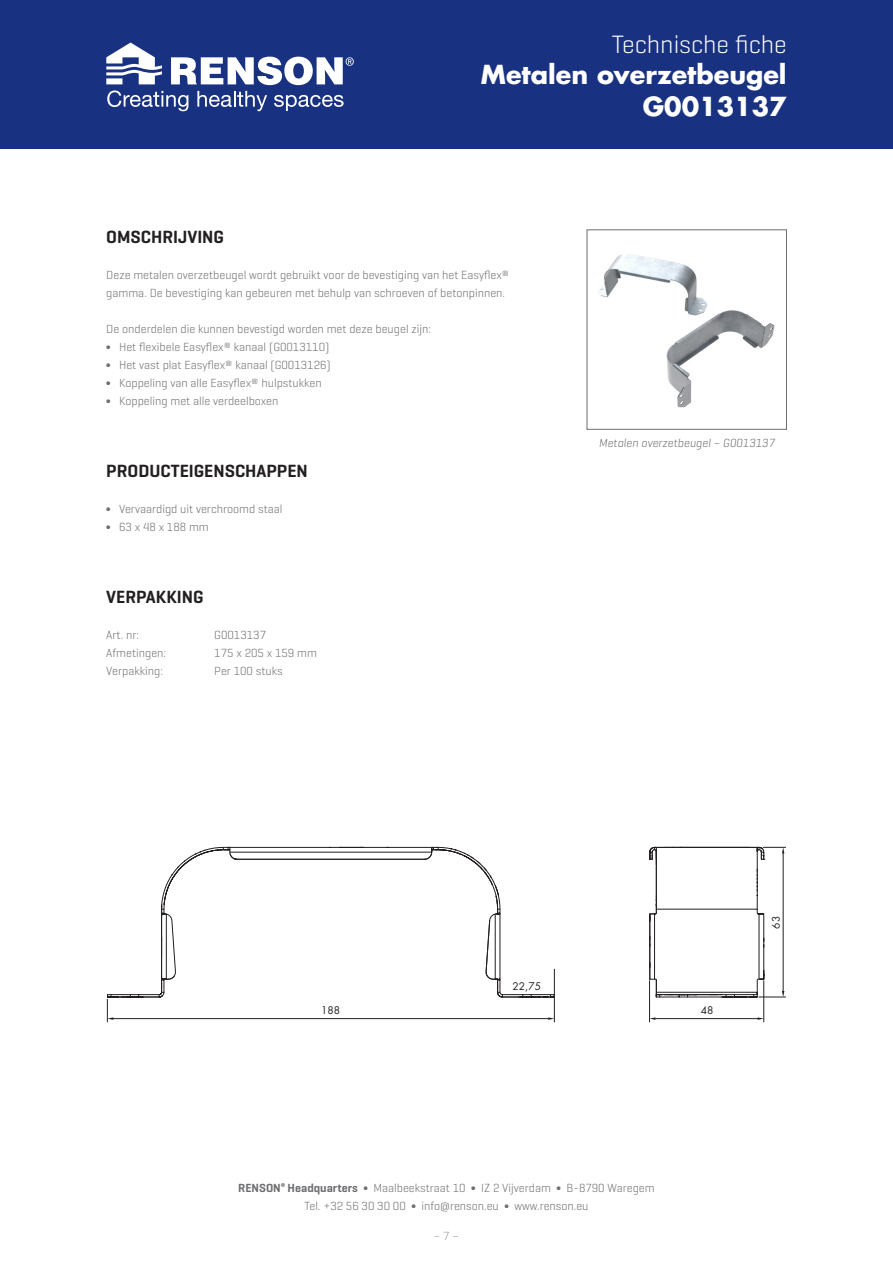
<style>
.page{position:relative;width:893px;height:1263px;background:#fff}
.page>*{position:absolute;margin:0;border:0;box-sizing:border-box;transform-origin:0 0}
.Titel_2{font:700 25.5px "Futura Std";color:#fff}
.Titel_2-2{font:300 25.5px "Geogrotesque";color:#fff}
.Titel_Paragraaf{font:600 18px "Geogrotesque";color:#231f20}
.Text_Body{font:300 12px/18px "Geogrotesque";color:#6c6d70;text-align:center}
.Insprong_1{font:300 12px "Geogrotesque";color:#6c6d70}
.Text_Bij_Beeld{font:italic 300 12px "Geogrotesque";color:#6c6d70}
.t1{font:300 12px "Geogrotesque";color:#939598}
.t2{font:10.2px "Futura Std";color:#231f20}
.s1{font-weight:600}
</style>
<div class="page">
<div style="left:0;top:0;width:893px;height:149px;background:#183181"></div>
<svg style="left:106px;top:43px;width:248px;height:68px"></svg>
<svg style="left:649px;top:847px;width:137px;height:151px"></svg>
<svg style="left:107px;top:846px;width:448px;height:176px"></svg>
<hr style="left:554px;top:969px;width:1px;height:53px;background:#231f20">
<svg style="left:650px;top:1017px;width:5px;height:3px"></svg>
<hr style="left:655px;top:1018px;width:104px;height:1px;background:#231f20">
<hr style="left:649px;top:981px;width:1px;height:41px;background:#231f20">
<hr style="left:763px;top:981px;width:1px;height:41px;background:#231f20">
<img style="left:598px;top:254px;width:177px;height:154px">
<p class="Titel_2-2" style="left:612px;top:28px;width:177px">Technische fiche</p>
<p class="Titel_2" style="left:481px;top:58px;width:307px">Metalen overzetbeugel</p>
<p class="Titel_2" style="left:643px;top:89px;width:145px">G0013137</p>
<p class="Titel_Paragraaf" style="left:106px;top:226px;width:119px">OMSCHRIJVING</p>
<p class="Text_Body" style="left:106px;top:266px;width:405px;text-align:left">Deze metalen overzetbeugel wordt gebruikt voor de bevestiging van het Easyflex® gamma. De bevestiging kan gebeuren met behulp van schroeven of betonpinnen.</p>
<p class="Text_Body" style="left:106px;top:320px;width:326px">De onderdelen die kunnen bevestigd worden met deze beugel zijn:</p>
<p class="Insprong_1" style="left:106px;top:340px;width:225px">∫ Het flexibele Easyflex® kanaal (G0013110)</p>
<p class="Insprong_1" style="left:106px;top:358px;width:226px">∫ Het vast plat Easyflex® kanaal (G0013126)</p>
<p class="Insprong_1" style="left:106px;top:376px;width:217px">∫ Koppeling van alle Easyflex® hulpstukken</p>
<p class="Insprong_1" style="left:106px;top:394px;width:174px">∫ Koppeling met alle verdeelboxen</p>
<p class="Titel_Paragraaf" style="left:106px;top:460px;width:203px">PRODUCTEIGENSCHAPPEN</p>
<p class="Insprong_1" style="left:106px;top:502px;width:178px">∫ Vervaardigd uit verchroomd staal</p>
<p class="Insprong_1" style="left:106px;top:520px;width:104px">∫ 63 x 48 x 188 mm</p>
<p class="Titel_Paragraaf" style="left:106px;top:586px;width:99px">VERPAKKING</p>
<p class="Insprong_1" style="left:106px;top:628px;width:34px">Art. nr:</p>
<p class="Insprong_1" style="left:214px;top:628px;width:53px">G0013137</p>
<p class="Insprong_1" style="left:106px;top:646px;width:61px">Afmetingen:</p>
<p class="Insprong_1" style="left:214px;top:646px;width:104px">175 x 205 x 159 mm</p>
<p class="Insprong_1" style="left:106px;top:664px;width:58px">Verpakking:</p>
<p class="Insprong_1" style="left:214px;top:664px;width:70px">Per 100 stuks</p>
<p class="Text_Bij_Beeld" style="left:599px;top:435px;width:178px">Metalen overzetbeugel – G0013137</p>
<p class="t2" style="left:513px;top:980px;width:30px">22,75</p>
<p class="t2" style="left:770px;top:928px;width:14px;rotate:-90deg">63</p>
<p class="t2" style="left:321px;top:1004px;width:20px">188</p>
<p class="t2" style="left:701px;top:1004px;width:14px">48</p>
<p class="Text_Body" style="left:238px;top:1179px;width:418px"><span class="s1">RENSON</span><sup>®</sup> <span class="s1">Headquarters</span> ∫ Maalbeekstraat 10 ∫ IZ 2 Vijverdam ∫ B-8790 Waregem<br>Tel. +32 56 30 30 00 ∫ info@renson.eu ∫ www.renson.eu</p>
<p class="t1" style="left:434px;top:1228px;width:27px">– 7 –</p>
</div>
